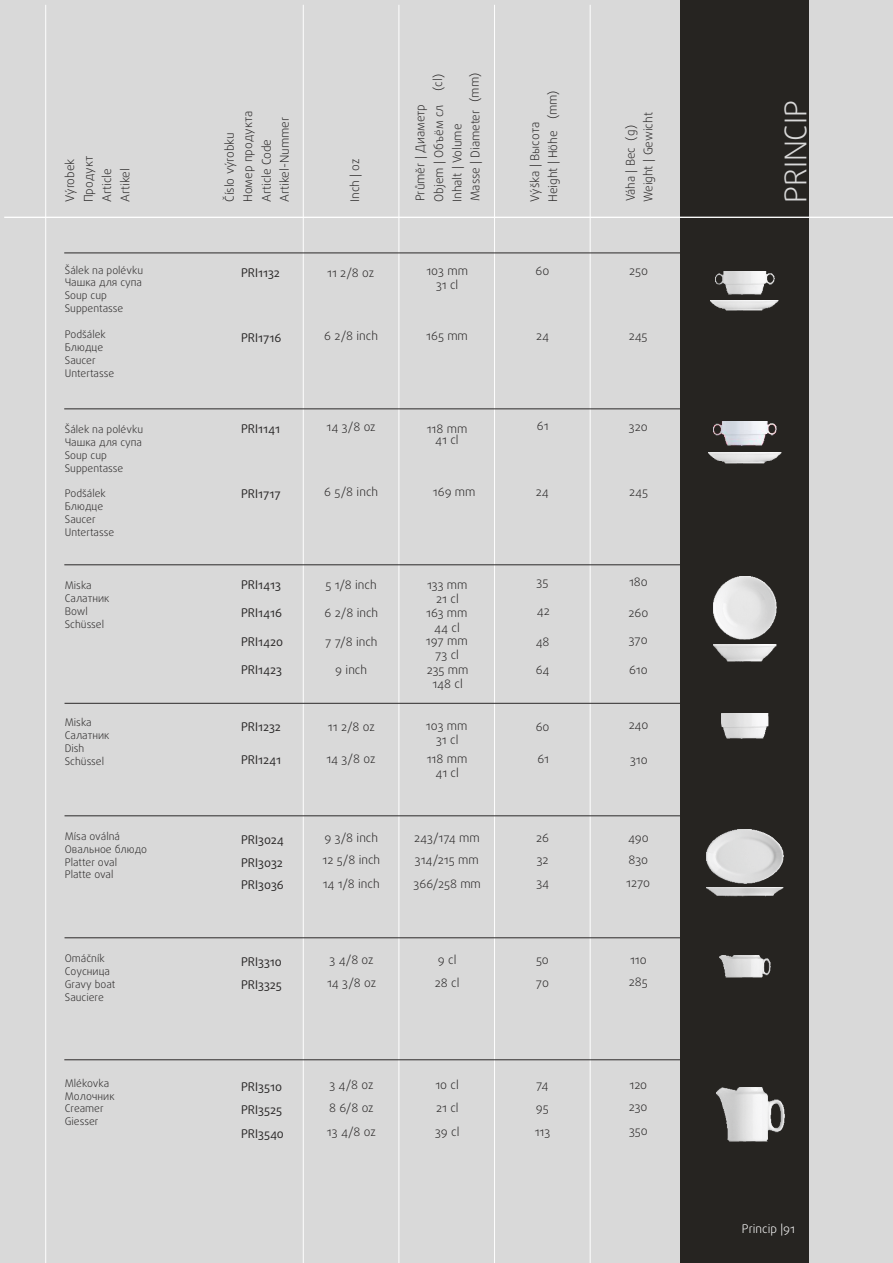
<style>
.page{position:relative;width:893px;height:1263px;background:#d9d9d9}
.page>*{position:absolute;margin:0;border:0;box-sizing:border-box;transform-origin:0 0}
.t1{font:300 30px "Daxline Pro";color:#d9d9d9}
.t2{font:300 12px/14.2px "Daxline Pro";color:#2b2929}
.t3{font:12px "Daxline Pro";color:#2b2929}
.t4{font:300 12px "Daxline Pro";color:#fff}
.t5{font:300 10.5px/12.9px "Daxline Pro";color:#2b2929}
</style>
<div class="page">
<hr style="left:303px;top:5px;width:1px;height:1258px;background:#fff">
<hr style="left:399px;top:5px;width:1px;height:1258px;background:#fff">
<hr style="left:494px;top:5px;width:1px;height:1258px;background:#fff">
<hr style="left:590px;top:5px;width:1px;height:1258px;background:#fff">
<hr style="left:45px;top:5px;width:1px;height:1258px;background:#fff">
<hr style="left:64px;top:564px;width:622px;height:1px;background:#2b2929">
<hr style="left:65px;top:703px;width:621px;height:1px;background:#2b2929">
<hr style="left:65px;top:815px;width:621px;height:1px;background:#2b2929">
<hr style="left:65px;top:937px;width:621px;height:1px;background:#2b2929">
<hr style="left:64px;top:1059px;width:622px;height:1px;background:#2b2929">
<hr style="left:64px;top:409px;width:622px;height:1px;background:#2b2929">
<hr style="left:64px;top:253px;width:622px;height:1px;background:#2b2929">
<div style="left:681px;top:0;width:128px;height:1263px;background:#262421"></div>
<img style="left:716px;top:271px;width:59px;height:23px">
<img style="left:711px;top:300px;width:68px;height:10px">
<img style="left:714px;top:422px;width:62px;height:24px">
<img style="left:709px;top:452px;width:72px;height:11px">
<img style="left:722px;top:714px;width:46px;height:25px">
<img style="left:713px;top:576px;width:64px;height:63px">
<img style="left:713px;top:645px;width:64px;height:16px">
<img style="left:707px;top:829px;width:76px;height:55px">
<img style="left:707px;top:887px;width:76px;height:10px">
<img style="left:719px;top:956px;width:51px;height:21px">
<img style="left:716px;top:1087px;width:68px;height:55px">
<hr style="left:4px;top:217px;width:889px;height:1px;background:#fff">
<p class="t2" style="left:82px;top:202px;width:48px;rotate:-90deg">Продукт</p>
<p class="t2" style="left:64px;top:202px;width:45px;rotate:-90deg">Výrobek</p>
<p class="t2" style="left:101px;top:202px;width:35px;rotate:-90deg">Article</p>
<p class="t2" style="left:119px;top:202px;width:35px;rotate:-90deg">Artikel</p>
<p class="t2" style="left:468px;top:102px;width:30px;rotate:-90deg">(mm)</p>
<p class="t2" style="left:433px;top:202px;width:130px;rotate:-90deg">Objem | Объём сл (cl)</p>
<p class="t2" style="left:414px;top:201px;width:99px;rotate:-90deg">Průměr | Диаметр</p>
<p class="t2" style="left:221px;top:202px;width:93px;line-height:18.5px;rotate:-90deg">Číslo výrobku<br>Номер продукта</p>
<p class="t2" style="left:469px;top:201px;width:93px;rotate:-90deg">Masse | Diameter</p>
<p class="t2" style="left:278px;top:202px;width:86px;rotate:-90deg">Artikel-Nummer</p>
<p class="t2" style="left:451px;top:202px;width:80px;rotate:-90deg">Inhalt | Volume</p>
<p class="t2" style="left:260px;top:202px;width:65px;rotate:-90deg">Article Code</p>
<p class="t2" style="left:349px;top:202px;width:45px;rotate:-90deg">Inch | oz</p>
<p class="t2" style="left:546px;top:119px;width:30px;rotate:-90deg">(mm)</p>
<p class="t2" style="left:529px;top:202px;width:82px;rotate:-90deg">Výška | ысота</p>
<p class="t2" style="left:547px;top:202px;width:73px;rotate:-90deg">Height | Höhe</p>
<p class="t2" style="left:529px;top:161px;width:9px;rotate:-90deg">В</p>
<p class="t2" style="left:642px;top:202px;width:91px;rotate:-90deg">Weight | Gewicht</p>
<p class="t2" style="left:625px;top:201px;width:78px;rotate:-90deg">Váha | Вес (g)</p>
<p class="t5" style="left:65px;top:264px;width:80px">Šálek na polévku</p>
<p class="t2" style="left:327px;top:266px;width:49px">11 2/8 oz</p>
<p class="t2" style="left:536px;top:264px;width:15px">60</p>
<p class="t2" style="left:629px;top:264px;width:20px">250</p>
<p class="t5" style="left:65px;top:277px;width:79px">Чашка для супа<br>Soup cup<br>Suppentasse</p>
<p class="t3" style="left:241px;top:267px;width:40px">PRI1132</p>
<p class="t2" style="left:426px;top:264px;width:43px">103 mm</p>
<p class="t2" style="left:436px;top:278px;width:24px">31 cl</p>
<p class="t5" style="left:65px;top:328px;width:51px">Podšálek<br>Блюдце<br>Saucer<br>Untertasse</p>
<p class="t5" style="left:65px;top:423px;width:80px">Šálek na polévku<br>Чашка для супа<br>Soup cup<br>Suppentasse</p>
<p class="t5" style="left:65px;top:488px;width:51px">Podšálek<br>Блюдце<br>Saucer<br>Untertasse</p>
<p class="t2" style="left:324px;top:330px;width:55px">6 2/8 inch</p>
<p class="t3" style="left:241px;top:333px;width:42px">PRI1716</p>
<p class="t2" style="left:426px;top:330px;width:43px">165 mm</p>
<p class="t2" style="left:536px;top:330px;width:14px">24</p>
<p class="t2" style="left:629px;top:330px;width:20px">245</p>
<p class="t3" style="left:241px;top:423px;width:40px">PRI1141</p>
<p class="t2" style="left:327px;top:420px;width:51px">14 3/8 oz</p>
<p class="t2" style="left:427px;top:422px;width:42px">118 mm</p>
<p class="t2" style="left:537px;top:420px;width:13px">61</p>
<p class="t2" style="left:629px;top:420px;width:20px">320</p>
<p class="t2" style="left:435px;top:434px;width:25px">41 cl</p>
<p class="t2" style="left:324px;top:486px;width:55px">6 5/8 inch</p>
<p class="t3" style="left:241px;top:489px;width:41px">PRI1717</p>
<p class="t2" style="left:433px;top:486px;width:44px">169 mm</p>
<p class="t2" style="left:536px;top:486px;width:14px">24</p>
<p class="t2" style="left:629px;top:486px;width:20px">245</p>
<p class="t2" style="left:629px;top:576px;width:20px">180</p>
<p class="t2" style="left:628px;top:606px;width:21px">260</p>
<p class="t2" style="left:629px;top:633px;width:20px">370</p>
<p class="t5" style="left:65px;top:579px;width:46px">Miska<br>Салатник<br>Bowl<br>Schüssel</p>
<p class="t3" style="left:241px;top:579px;width:41px">PRI1413</p>
<p class="t2" style="left:325px;top:578px;width:53px">5 1/8 inch</p>
<p class="t2" style="left:427px;top:578px;width:42px">133 mm</p>
<p class="t2" style="left:537px;top:576px;width:13px">35</p>
<p class="t2" style="left:436px;top:592px;width:24px">21 cl</p>
<p class="t2" style="left:324px;top:607px;width:55px">6 2/8 inch</p>
<p class="t3" style="left:241px;top:608px;width:42px">PRI1416</p>
<p class="t2" style="left:537px;top:604px;width:14px">42</p>
<p class="t2" style="left:325px;top:636px;width:54px">7 7/8 inch</p>
<p class="t2" style="left:426px;top:607px;width:43px">163 mm</p>
<p class="t2" style="left:434px;top:621px;width:27px">44 cl</p>
<p class="t3" style="left:241px;top:636px;width:44px">PRI1420</p>
<p class="t2" style="left:536px;top:635px;width:15px">48</p>
<p class="t2" style="left:426px;top:634px;width:44px;text-align:center">197 mm<br>73 cl<br>235 mm<br>148 cl</p>
<p class="t2" style="left:335px;top:663px;width:33px">9 inch</p>
<p class="t3" style="left:241px;top:665px;width:42px">PRI1423</p>
<p class="t2" style="left:536px;top:664px;width:15px">64</p>
<p class="t2" style="left:629px;top:664px;width:20px">610</p>
<p class="t5" style="left:65px;top:717px;width:46px">Miska<br>Салатник<br>Dish<br>Schüssel</p>
<p class="t5" style="left:65px;top:830px;width:84px">Mísa oválná<br>Овальное блюдо<br>Platter oval<br>Platte oval</p>
<p class="t3" style="left:241px;top:721px;width:41px">PRI1232</p>
<p class="t2" style="left:328px;top:721px;width:49px">11 2/8 oz</p>
<p class="t2" style="left:536px;top:720px;width:15px">60</p>
<p class="t2" style="left:629px;top:718px;width:21px">240</p>
<p class="t3" style="left:241px;top:754px;width:41px">PRI1241</p>
<p class="t2" style="left:326px;top:753px;width:51px">14 3/8 oz</p>
<p class="t2" style="left:537px;top:753px;width:13px">61</p>
<p class="t2" style="left:630px;top:753px;width:19px">310</p>
<p class="t2" style="left:426px;top:719px;width:43px;text-align:center">103 mm<br>31 cl</p>
<p class="t2" style="left:427px;top:752px;width:42px;text-align:center">118 mm<br>41 cl</p>
<p class="t3" style="left:241px;top:835px;width:44px">PRI3024</p>
<p class="t2" style="left:414px;top:832px;width:67px">243/174 mm</p>
<p class="t2" style="left:536px;top:831px;width:14px">26</p>
<p class="t2" style="left:628px;top:831px;width:22px">490</p>
<p class="t2" style="left:322px;top:828px;width:59px;line-height:22px">9 3/8 inch<br>12 5/8 inch</p>
<p class="t2" style="left:323px;top:877px;width:59px">14 1/8 inch</p>
<p class="t3" style="left:241px;top:857px;width:43px">PRI3032</p>
<p class="t2" style="left:415px;top:854px;width:65px">314/215 mm</p>
<p class="t2" style="left:537px;top:854px;width:13px">32</p>
<p class="t2" style="left:628px;top:854px;width:21px">830</p>
<p class="t3" style="left:241px;top:880px;width:44px">PRI3036</p>
<p class="t2" style="left:414px;top:877px;width:69px">366/258 mm</p>
<p class="t2" style="left:536px;top:877px;width:14px">34</p>
<p class="t2" style="left:626px;top:876px;width:25px">1270</p>
<p class="t5" style="left:65px;top:952px;width:52px">Omáčník<br>Соусница<br>Gravy boat<br>Sauciere</p>
<p class="t3" style="left:241px;top:957px;width:42px">PRI3310</p>
<p class="t2" style="left:536px;top:954px;width:14px">50</p>
<p class="t2" style="left:630px;top:953px;width:18px">110</p>
<p class="t2" style="left:330px;top:953px;width:46px">3 4/8 oz</p>
<p class="t2" style="left:435px;top:949px;width:26px;line-height:22.6px">9 cl<br>28 cl</p>
<p class="t3" style="left:241px;top:979px;width:42px">PRI3325</p>
<p class="t2" style="left:327px;top:976px;width:51px">14 3/8 oz</p>
<p class="t2" style="left:536px;top:976px;width:15px">70</p>
<p class="t2" style="left:629px;top:976px;width:20px">285</p>
<p class="t5" style="left:65px;top:1077px;width:51px">Mlékovka<br>Молочник<br>Creamer<br>Giesser</p>
<p class="t3" style="left:241px;top:1082px;width:42px">PRI3510</p>
<p class="t2" style="left:329px;top:1078px;width:46px">3 4/8 oz</p>
<p class="t2" style="left:536px;top:1079px;width:14px">74</p>
<p class="t2" style="left:629px;top:1078px;width:19px">120</p>
<p class="t2" style="left:435px;top:1074px;width:25px;line-height:22.6px">10 cl<br>21 cl</p>
<p class="t3" style="left:241px;top:1104px;width:42px">PRI3525</p>
<p class="t2" style="left:329px;top:1101px;width:46px">8 6/8 oz</p>
<p class="t2" style="left:536px;top:1101px;width:14px">95</p>
<p class="t2" style="left:629px;top:1101px;width:20px">230</p>
<p class="t3" style="left:241px;top:1128px;width:44px">PRI3540</p>
<p class="t2" style="left:327px;top:1125px;width:51px">13 4/8 oz</p>
<p class="t2" style="left:535px;top:1125px;width:17px">113</p>
<p class="t2" style="left:629px;top:1125px;width:20px">350</p>
<p class="t2" style="left:435px;top:1125px;width:26px">39 cl</p>
<h1 class="t1" style="left:783px;top:203px;width:104px;rotate:-90deg">PRINCIP</h1>
<p class="t4" style="left:742px;top:1223px;width:55px">Princip |91</p>
</div>
